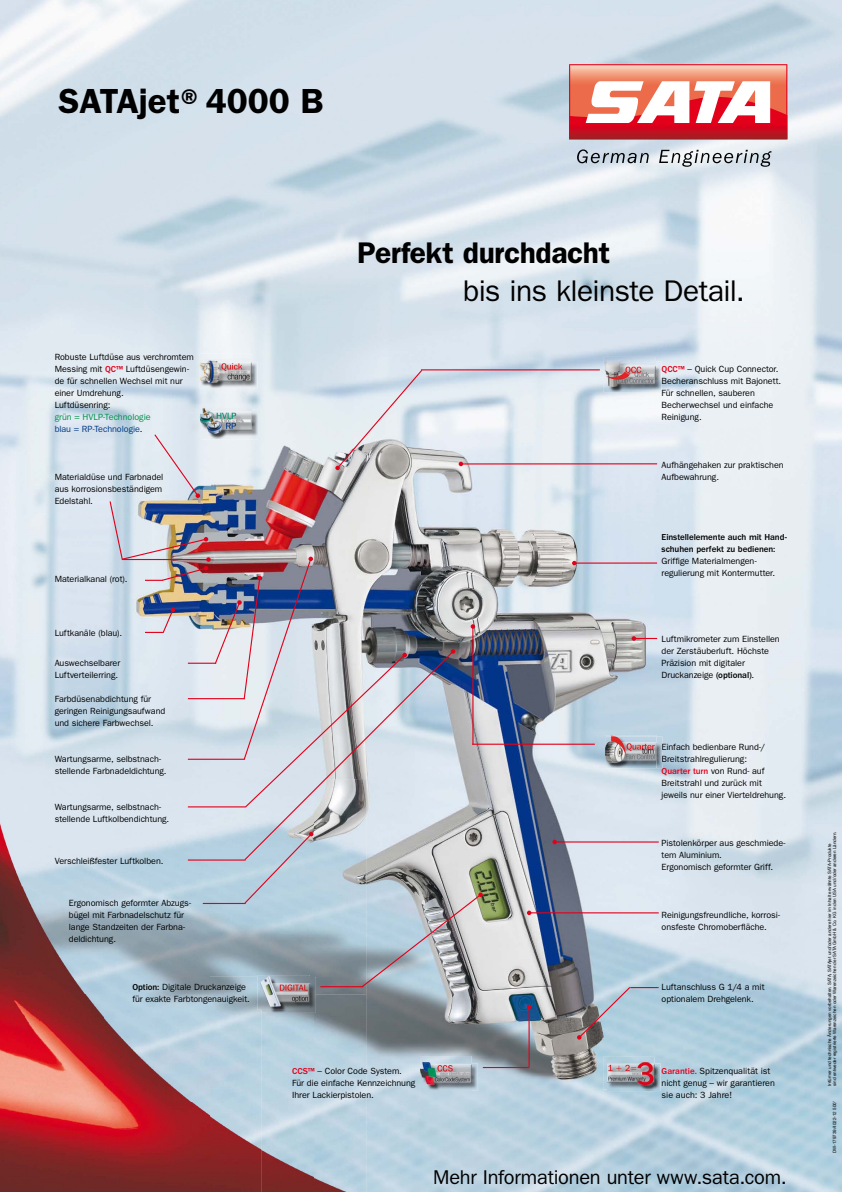
<style>
.page{position:relative;width:842px;height:1192px;background:#fff}
.page>*{position:absolute;margin:0;border:0;box-sizing:border-box;transform-origin:0 0}
.t1{font:600 35px "ITC Franklin Gothic Std";color:#000}
.t2{font:30px "ITC Franklin Gothic Std";letter-spacing:-.025em;color:#000}
.t3{font:600 30px "ITC Franklin Gothic Std";letter-spacing:-.015em;color:#000}
.t4{font:20px "ITC Franklin Gothic Std";letter-spacing:-.01em;color:#000}
.t5{font:9px/12px "ITC Franklin Gothic Std";letter-spacing:-.005em;color:#000}
.t6{font:500 9px/12px "ITC Franklin Gothic Std";letter-spacing:-.005em;color:#000}
.t7{font:9px/12px "ITC Franklin Gothic Std";letter-spacing:-.005em;color:#009149}
.t8{font:4.5px/5px "Helvetica Neue";color:#000}
.s1{font-weight:500;color:#e2001a}
.s2{color:#003882}
.s3{color:#000}
.s4{font-weight:500}
</style>
<div class="page">
<img style="left:0;top:0;width:842px;height:1192px">
<svg style="left:577px;top:149px;width:72px;height:14px"></svg>
<svg style="left:659px;top:150px;width:112px;height:17px;background:#b4babe"></svg>
<svg style="left:569px;top:64px;width:218px;height:75px"></svg>
<img style="left:0;top:779px;width:314px;height:108px">
<img style="left:314px;top:861px;width:52px;height:331px">
<img style="left:0;top:887px;width:209px;height:305px">
<img style="left:209px;top:887px;width:105px;height:89px">
<img style="left:209px;top:976px;width:52px;height:216px">
<img style="left:261px;top:1013px;width:53px;height:179px">
<hr style="left:203px;top:903px;width:43px;height:1px;background:#e2001a">
<hr style="left:188px;top:859px;width:58px;height:2px;background:#e2001a">
<svg style="left:243px;top:861px;width:70px;height:44px;background:#b7cddc"></svg>
<svg style="left:360px;top:892px;width:123px;height:96px;background:#b0b9c1"></svg>
<hr style="left:320px;top:986px;width:43px;height:1px;background:#e2001a">
<hr style="left:529px;top:912px;width:130px;height:1px;background:#e2001a">
<svg style="left:527px;top:911px;width:4px;height:4px"></svg>
<hr style="left:555px;top:841px;width:104px;height:2px;background:#e2001a">
<svg style="left:552px;top:840px;width:5px;height:4px"></svg>
<svg style="left:632px;top:636px;width:25px;height:5px"></svg>
<hr style="left:574px;top:562px;width:83px;height:2px;background:#e2001a">
<svg style="left:572px;top:561px;width:5px;height:4px"></svg>
<hr style="left:461px;top:463px;width:196px;height:2px;background:#e2001a">
<svg style="left:459px;top:462px;width:4px;height:4px"></svg>
<hr style="left:472px;top:626px;width:1px;height:119px;background:#e2001a">
<svg style="left:471px;top:624px;width:4px;height:5px"></svg>
<hr style="left:472px;top:744px;width:123px;height:1px;background:#e2001a">
<hr style="left:528px;top:1007px;width:2px;height:61px;background:#e2001a">
<svg style="left:527px;top:1005px;width:4px;height:4px"></svg>
<hr style="left:483px;top:1067px;width:46px;height:1px;background:#e2001a">
<hr style="left:421px;top:369px;width:179px;height:1px;background:#e2001a">
<img style="left:109px;top:369px;width:314px;height:440px">
<img style="left:472px;top:1063px;width:6px;height:27px">
<img style="left:420px;top:1056px;width:52px;height:34px">
<img style="left:422px;top:1063px;width:50px;height:27px">
<img style="left:251px;top:361px;width:6px;height:27px">
<img style="left:199px;top:353px;width:52px;height:35px">
<img style="left:200px;top:361px;width:51px;height:27px">
<img style="left:201px;top:409px;width:57px;height:31px">
<img style="left:200px;top:403px;width:52px;height:35px">
<img style="left:201px;top:409px;width:51px;height:29px">
<img style="left:604px;top:361px;width:57px;height:32px">
<img style="left:603px;top:357px;width:52px;height:35px">
<img style="left:604px;top:361px;width:51px;height:31px">
<img style="left:608px;top:1063px;width:52px;height:28px">
<img style="left:603px;top:1057px;width:52px;height:33px">
<img style="left:608px;top:1063px;width:47px;height:27px">
<img style="left:656px;top:737px;width:6px;height:31px">
<svg style="left:662px;top:744px;width:1px;height:25px"></svg>
<img style="left:605px;top:735px;width:51px;height:33px">
<img style="left:606px;top:737px;width:50px;height:31px">
<svg style="left:577px;top:986px;width:82px;height:54px;background:#a1b0bd"></svg>
<img style="left:261px;top:978px;width:55px;height:35px">
<img style="left:258px;top:975px;width:52px;height:35px">
<img style="left:261px;top:978px;width:49px;height:32px">
<svg style="left:243px;top:650px;width:212px;height:211px;background:#c8ced7"></svg>
<svg style="left:451px;top:649px;width:4px;height:5px"></svg>
<h1 class="t1" style="left:59px;top:80px;width:266px">SATAjet®4000 B</h1>
<p class="t5" style="left:55px;top:351px;width:141px">Robuste Luftdüse aus verchromtem<br>Messing mit <span class="s1">QC™</span> Luftdüsengewin&shy;de für schnellen Wechsel mit nur einer Umdrehung.<br>Luftdüsenring:</p>
<p class="t7" style="left:55px;top:411px;width:97px">grün = HVLP-Technologie <span class="s2">blau = RP-Technologie</span><span class="s3">.</span></p>
<p class="t5" style="left:55px;top:471px;width:110px">Materialdüse und Farbnadel aus korrosionsbeständigem<br>Edelstahl.</p>
<p class="t5" style="left:55px;top:573px;width:74px">Materialkanal (rot).</p>
<p class="t5" style="left:55px;top:627px;width:69px">Luftkanäle (blau).</p>
<p class="t5" style="left:55px;top:657px;width:67px">Auswechselbarer<br>Luftverteilerring.</p>
<p class="t5" style="left:55px;top:693px;width:112px">Farbdüsenabdichtung für geringen Reinigungsaufwand und sichere Farbwechsel.</p>
<p class="t5" style="left:55px;top:753px;width:113px">Wartungsarme, selbstnach&shy;stellende Farbnadeldichtung.</p>
<p class="t5" style="left:55px;top:801px;width:116px">Wartungsarme, selbstnach&shy;stellende Luftkolbendichtung.</p>
<p class="t5" style="left:55px;top:855px;width:110px">Verschleißfester Luftkolben.</p>
<p class="t5" style="left:69px;top:897px;width:124px">Ergonomisch geformter Abzugs&shy;bügel mit Farbnadelschutz für lange Standzeiten der Farbna&shy;deldichtung.</p>
<p class="t5" style="left:132px;top:981px;width:119px"><span class="s4">Option:</span> Digitale Druckanzeige für exakte Farbtongenauigkeit.</p>
<h2 class="t3" style="left:357px;top:235px;width:254px">Perfekt durchdacht</h2>
<h2 class="t2" style="left:463px;top:274px;width:283px">bis ins kleinste Detail.</h2>
<p class="t5" style="left:661px;top:363px;width:121px"><span class="s1">QCC™</span> – Quick Cup Connector.<br>Becheranschluss mit Bajonett.<br>Für schnellen, sauberen<br>Becherwechsel und einfache<br>Reinigung.</p>
<p class="t5" style="left:661px;top:459px;width:124px">Aufhängehaken zur praktischen<br>Aufbewahrung.</p>
<p class="t6" style="left:661px;top:531px;width:127px">Einstellelemente auch mit Hand&shy;schuhen perfekt zu bedienen:</p>
<p class="t5" style="left:661px;top:555px;width:115px">Griffige Materialmengen&shy;regulierung mit Kontermutter.</p>
<p class="t5" style="left:661px;top:633px;width:120px">Luftmikrometer zum Einstellen der Zerstäuberluft. Höchste<br>Präzision mit digitaler<br>Druckanzeige <span class="s4">(optional)</span>.</p>
<p class="t5" style="left:661px;top:741px;width:126px">Einfach bedienbare Rund-/<br>Breitstrahlregulierung:<br><span class="s1">Quarter turn</span> von Rund- auf<br>Breitstrahl und zurück mit jeweils nur einer Vierteldrehung.</p>
<p class="t5" style="left:661px;top:837px;width:126px">Pistolenkörper aus geschmiede&shy;tem Aluminium.<br>Ergonomisch geformter Griff.</p>
<p class="t5" style="left:661px;top:909px;width:120px">Reinigungsfreundliche, korrosi&shy;onsfeste Chromoberfläche.</p>
<p class="t5" style="left:292px;top:1065px;width:125px"><span class="s1">CCS™</span> – Color Code System.<br>Für die einfache Kennzeichnung<br>Ihrer Lackierpistolen.</p>
<p class="t5" style="left:661px;top:981px;width:104px">Luftanschluss G 1/4 a mit optionalem Drehgelenk.</p>
<p class="t5" style="left:661px;top:1065px;width:115px"><span class="s1">Garantie.</span> Spitzenqualität ist nicht genug – wir garantieren sie auch: 3 Jahre!</p>
<h3 class="t4" style="left:433px;top:1166px;width:355px">Mehr Informationen unter www.sata.com.</h3>
<p class="t8" style="left:827px;top:1086px;width:256px;rotate:-90deg">Irrtümer und technische Änderungen vorbehalten. SATA, SATAjet und/oder andere hier im Inhalt erwähnte SATA-Produkte<br>sind entweder registrierte Warenzeichen oder Warenzeichen der SATA GmbH &amp; Co. KG in den USA und/oder anderen Ländern.</p>
<p class="t8" style="left:832px;top:1153px;width:54px;rotate:-90deg">DW-179739/4022-12 500'</p>
</div>
